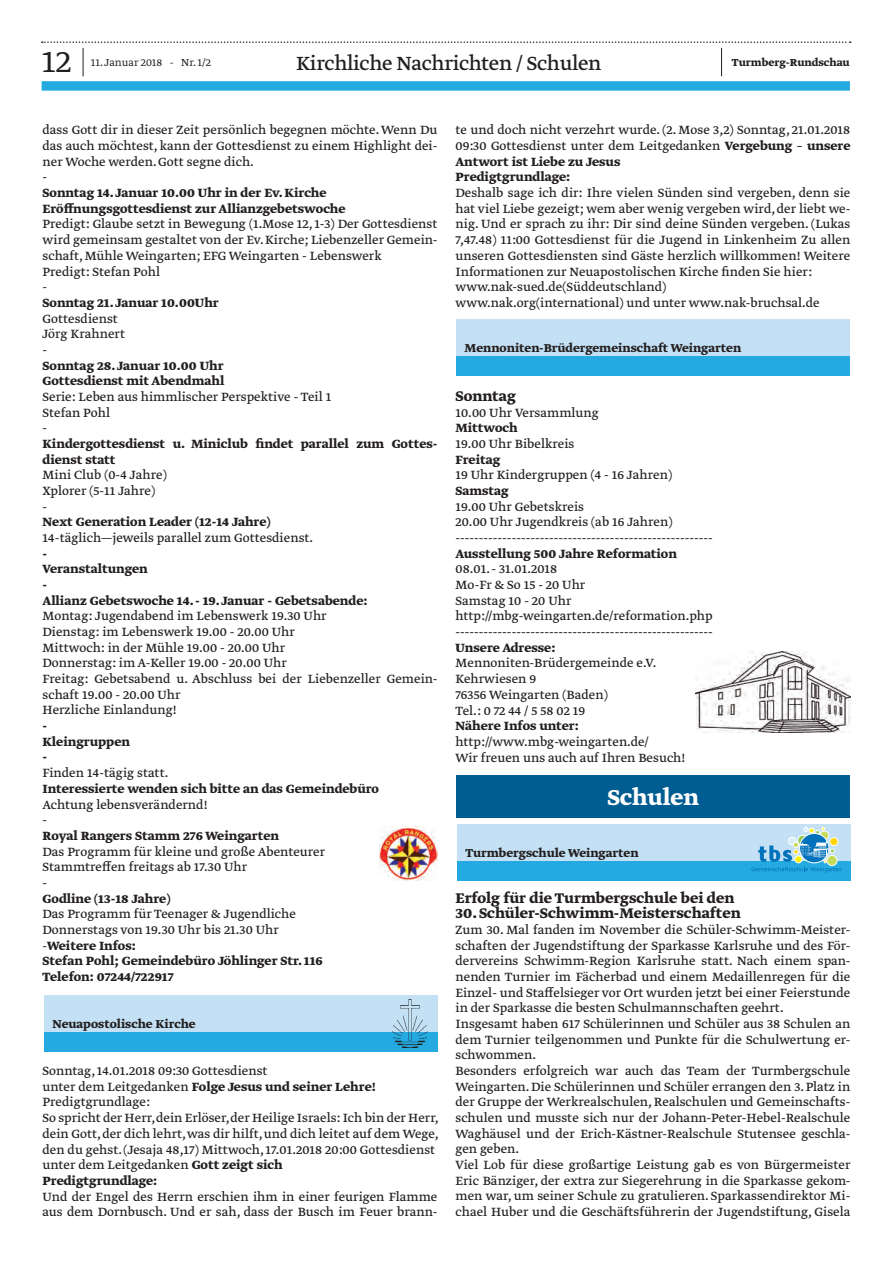
<style>
.page{position:relative;width:893px;height:1263px;background:#fff}
.page>*{position:absolute;margin:0;border:0;box-sizing:border-box;transform-origin:0 0}
.t1{font:300 36px "Greta Text Std";color:#231f20}
.t2{font:700 25.5px "Greta Text Std";color:#fff}
.t3{font:22.5px "Greta Text Std";letter-spacing:-.015em;color:#231f20}
.t4{font:700 16.5px "Greta Text Std";color:#231f20}
.t5{font:14.1px/15.8px "Greta Text Std Regular Min";color:#231f20}
.t6{font:700 14.1px/15.8px "Greta Text Std";color:#231f20}
.t7{font:700 13.5px "Greta Text Std";color:#231f20}
.t8{font:300 12px "Greta Text Std";color:#231f20}
.t9{font:700 12px "Greta Text Std";color:#231f20}
.s1{font-family:"Greta Text Std Regular Min";font-weight:400}
.s2{font-family:"Greta Text Std";font-weight:700}
</style>
<div class="page">
<svg style="left:42px;top:41px;width:809px;height:35px"></svg>
<div style="left:42px;top:81px;width:808px;height:9px;background:#24aae1"></div>
<div style="left:44px;top:995px;width:393px;height:57px;background:#c3e0f4"></div>
<div style="left:44px;top:1032px;width:393px;height:20px;background:#24aae1"></div>
<img style="left:393px;top:999px;width:35px;height:49px">
<div style="left:456px;top:319px;width:394px;height:57px;background:#c3e0f4"></div>
<div style="left:456px;top:356px;width:394px;height:20px;background:#24aae1"></div>
<img style="left:695px;top:651px;width:155px;height:82px">
<img style="left:379px;top:826px;width:58px;height:54px">
<div style="left:457px;top:775px;width:393px;height:42px;background:#005d91"></div>
<div style="left:457px;top:824px;width:393px;height:57px;background:#c3e0f4"></div>
<div style="left:457px;top:861px;width:393px;height:20px;background:#24aae1"></div>
<svg style="left:751px;top:827px;width:90px;height:45px"></svg>
<h1 class="t1" style="left:42px;top:41px;width:31px">12</h1>
<p class="t8" style="left:91px;top:56px;width:122px">11. Januar 2018 - Nr. 1/2</p>
<h3 class="t3" style="left:296px;top:50px;width:307px">Kirchliche Nachrichten / Schulen</h3>
<p class="t9" style="left:732px;top:56px;width:119px">Turmberg-Rundschau</p>
<p class="t5" style="left:43px;top:123px;width:396px">dass Gott dir in dieser Zeit persönlich begegnen möchte. Wenn Du das auch möchtest, kann der Gottesdienst zu einem Highlight dei&shy;ner Woche werden. Gott segne dich.<br>-</p>
<p class="t6" style="left:43px;top:186px;width:305px">Sonntag 14. Januar 10.00 Uhr in der Ev. Kirche<br>Eröffnungsgottesdienst zur Allianzgebetswoche</p>
<p class="t5" style="left:43px;top:217px;width:396px">Predigt: Glaube setzt in Bewegung (1.Mose 12, 1-3) Der Gottesdienst wird gemeinsam gestaltet von der Ev. Kirche; Liebenzeller Gemein&shy;schaft, Mühle Weingarten; EFG Weingarten - Lebenswerk<br>Predigt: Stefan Pohl<br>-</p>
<p class="t6" style="left:43px;top:295px;width:178px">Sonntag 21. Januar 10.00Uhr</p>
<p class="t5" style="left:43px;top:311px;width:84px">Gottesdienst<br>Jörg Krahnert -</p>
<p class="t6" style="left:43px;top:358px;width:183px">Sonntag 28. Januar 10.00 Uhr<br>Gottesdienst mit Abendmahl</p>
<p class="t5" style="left:43px;top:390px;width:290px">Serie: Leben aus himmlischer Perspektive - Teil 1<br>Stefan Pohl<br>-</p>
<p class="t6" style="left:43px;top:437px;width:396px">Kindergottesdienst u. Miniclub findet parallel zum Gottes&shy;dienst statt</p>
<p class="t5" style="left:43px;top:468px;width:126px">Mini Club (0-4 Jahre)<br>Xplorer (5-11 Jahre)<br>-</p>
<p class="t6" style="left:43px;top:515px;width:230px">Next Generation Leader (12-14 Jahre)</p>
<p class="t5" style="left:43px;top:531px;width:272px">14-täglich—jeweils parallel zum Gottesdienst.</p>
<p class="t6" style="left:43px;top:546px;width:327px">-<br>Veranstaltungen<br>-<br>Allianz Gebetswoche 14. - 19. Januar - Gebetsabende:</p>
<p class="t5" style="left:43px;top:609px;width:396px">Montag: Jugendabend im Lebenswerk 19.30 Uhr<br>Dienstag: im Lebenswerk 19.00 - 20.00 Uhr<br>Mittwoch: in der Mühle 19.00 - 20.00 Uhr<br>Donnerstag: im A-Keller 19.00 - 20.00 Uhr<br>Freitag: Gebetsabend u. Abschluss bei der Liebenzeller Gemein&shy;schaft 19.00 - 20.00 Uhr<br>Herzliche Einlandung!</p>
<p class="t6" style="left:43px;top:719px;width:89px">-<br>Kleingruppen -</p>
<p class="t5" style="left:43px;top:766px;width:127px">Finden 14-tägig statt.</p>
<p class="t6" style="left:43px;top:781px;width:338px">Interessierte wenden sich bitte an das Gemeindebüro</p>
<p class="t5" style="left:43px;top:797px;width:167px">Achtung lebensverändernd! -</p>
<p class="t6" style="left:43px;top:828px;width:238px">Royal Rangers Stamm 276 Weingarten</p>
<p class="t5" style="left:43px;top:844px;width:284px">Das Programm für kleine und große Abenteurer<br>Stammtreffen freitags ab 17.30 Uhr<br>-</p>
<p class="t6" style="left:43px;top:891px;width:129px">Godline (13-18 Jahre)</p>
<p class="t5" style="left:43px;top:907px;width:255px">Das Programm für Teenager &amp; Jugendliche<br>Donnerstags von 19.30 Uhr bis 21.30 Uhr</p>
<p class="t6" style="left:43px;top:938px;width:282px"><span class="s1">-</span>Weitere Infos:<br>Stefan Pohl; Gemeindebüro Jöhlinger Str. 116<br>Telefon: 07244/722917</p>
<p class="t7" style="left:52px;top:1015px;width:145px">Neuapostolische Kirche</p>
<p class="t5" style="left:43px;top:1064px;width:227px">Sonntag, 14.01.2018 09:30 Gottesdienst</p>
<p class="t6" style="left:43px;top:1079px;width:335px"><span class="s1">unter dem Leitgedanken</span> Folge Jesus und seiner Lehre!</p>
<p class="t5" style="left:43px;top:1095px;width:398px">Predigtgrundlage:<br>So spricht der Herr,dein Erlöser,der Heilige Israels: Ich bin der Herr, dein Gott, der dich lehrt, was dir hilft, und dich leitet auf dem Wege, den du gehst. (Jesaja 48,17) Mittwoch, 17.01.2018 20:00 Gottesdienst unter dem Leitgedanken <span class="s2">Gott zeigt sich</span></p>
<p class="t6" style="left:43px;top:1173px;width:116px">Predigtgrundlage:</p>
<p class="t5" style="left:43px;top:1189px;width:396px">Und der Engel des Herrn erschien ihm in einer feurigen Flamme aus dem Dornbusch. Und er sah, dass der Busch im Feuer brann-</p>
<p class="t5" style="left:455px;top:123px;width:396px">te und doch nicht verzehrt wurde. (2. Mose 3,2) Sonntag, 21.01.2018<br>09:30 Gottesdienst unter dem Leitgedanken <span class="s2">Vergebung – unsere</span></p>
<p class="t6" style="left:455px;top:154px;width:166px">Antwort ist Liebe zu Jesus<br>Predigtgrundlage:</p>
<p class="t5" style="left:455px;top:186px;width:396px">Deshalb sage ich dir: Ihre vielen Sünden sind vergeben, denn sie hat viel Liebe gezeigt; wem aber wenig vergeben wird, der liebt we&shy;nig. Und er sprach zu ihr: Dir sind deine Sünden vergeben. (Lukas 7,47.48) 11:00 Gottesdienst für die Jugend in Linkenheim Zu allen unseren Gottesdiensten sind Gäste herzlich willkommen! Weitere Informationen zur Neuapostolischen Kirche finden Sie hier: www.nak-sued.de(Süddeutschland)<br>www.nak.org(international) und unter www.nak-bruchsal.de</p>
<p class="t7" style="left:465px;top:340px;width:278px">Mennoniten-Brüdergemeinschaft Weingarten</p>
<p class="t4" style="left:455px;top:386px;width:62px">Sonntag</p>
<p class="t5" style="left:455px;top:405px;width:145px">10.00 Uhr Versammlung</p>
<p class="t6" style="left:455px;top:421px;width:64px">Mittwoch</p>
<p class="t5" style="left:455px;top:437px;width:120px">19.00 Uhr Bibelkreis</p>
<p class="t6" style="left:455px;top:452px;width:46px">Freitag</p>
<p class="t5" style="left:455px;top:468px;width:218px">19 Uhr Kindergruppen (4 - 16 Jahren)</p>
<p class="t6" style="left:455px;top:483px;width:55px">Samstag</p>
<p class="t5" style="left:455px;top:499px;width:259px">19.00 Uhr Gebetskreis<br>20.00 Uhr Jugendkreis (ab 16 Jahren) -------------------------------------------------------</p>
<p class="t6" style="left:455px;top:546px;width:223px">Ausstellung 500 Jahre Reformation</p>
<p class="t5" style="left:455px;top:562px;width:259px">08.01. - 31.01.2018<br>Mo-Fr &amp; So 15 - 20 Uhr<br>Samstag 10 - 20 Uhr http://mbg-weingarten.de/reformation.php -------------------------------------------------------</p>
<p class="t6" style="left:455px;top:640px;width:102px">Unsere Adresse:</p>
<p class="t5" style="left:455px;top:656px;width:203px">Mennoniten-Brüdergemeinde e.V.<br>Kehrwiesen 9<br>76356 Weingarten (Baden)<br>Tel.: 0 72 44 / 5 58 02 19</p>
<p class="t6" style="left:455px;top:719px;width:125px">Nähere Infos unter:</p>
<p class="t5" style="left:455px;top:734px;width:231px">http://www.mbg-weingarten.de/<br>Wir freuen uns auch auf Ihren Besuch!</p>
<h2 class="t2" style="left:607px;top:783px;width:93px">Schulen</h2>
<p class="t7" style="left:465px;top:845px;width:175px">Turmbergschule Weingarten</p>
<p class="t4" style="left:455px;top:888px;width:280px">Erfolg für die Turmbergschule bei den</p>
<p class="t4" style="left:455px;top:903px;width:287px">30. Schüler-Schwimm-Meisterschaften</p>
<p class="t5" style="left:455px;top:922px;width:396px">Zum 30. Mal fanden im November die Schüler-Schwimm-Meister&shy;schaften der Jugendstiftung der Sparkasse Karlsruhe und des För&shy;dervereins Schwimm-Region Karlsruhe statt. Nach einem span&shy;nenden Turnier im Fächerbad und einem Medaillenregen für die Einzel- und Staffelsieger vor Ort wurden jetzt bei einer Feierstunde in der Sparkasse die besten Schulmannschaften geehrt.<br>Insgesamt haben 617 Schülerinnen und Schüler aus 38 Schulen an dem Turnier teilgenommen und Punkte für die Schulwertung er&shy;schwommen.<br>Besonders erfolgreich war auch das Team der Turmbergschule Weingarten. Die Schülerinnen und Schüler errangen den 3. Platz in der Gruppe der Werkrealschulen, Realschulen und Gemeinschafts&shy;schulen und musste sich nur der Johann-Peter-Hebel-Realschule Waghäusel und der Erich-Kästner-Realschule Stutensee geschla&shy;gen geben.<br>Viel Lob für diese großartige Leistung gab es von Bürgermeister Eric Bänziger, der extra zur Siegerehrung in die Sparkasse gekom&shy;men war, um seiner Schule zu gratulieren. Sparkassendirektor Mi&shy;chael Huber und die Geschäftsführerin der Jugendstiftung, Gisela</p>
</div>
